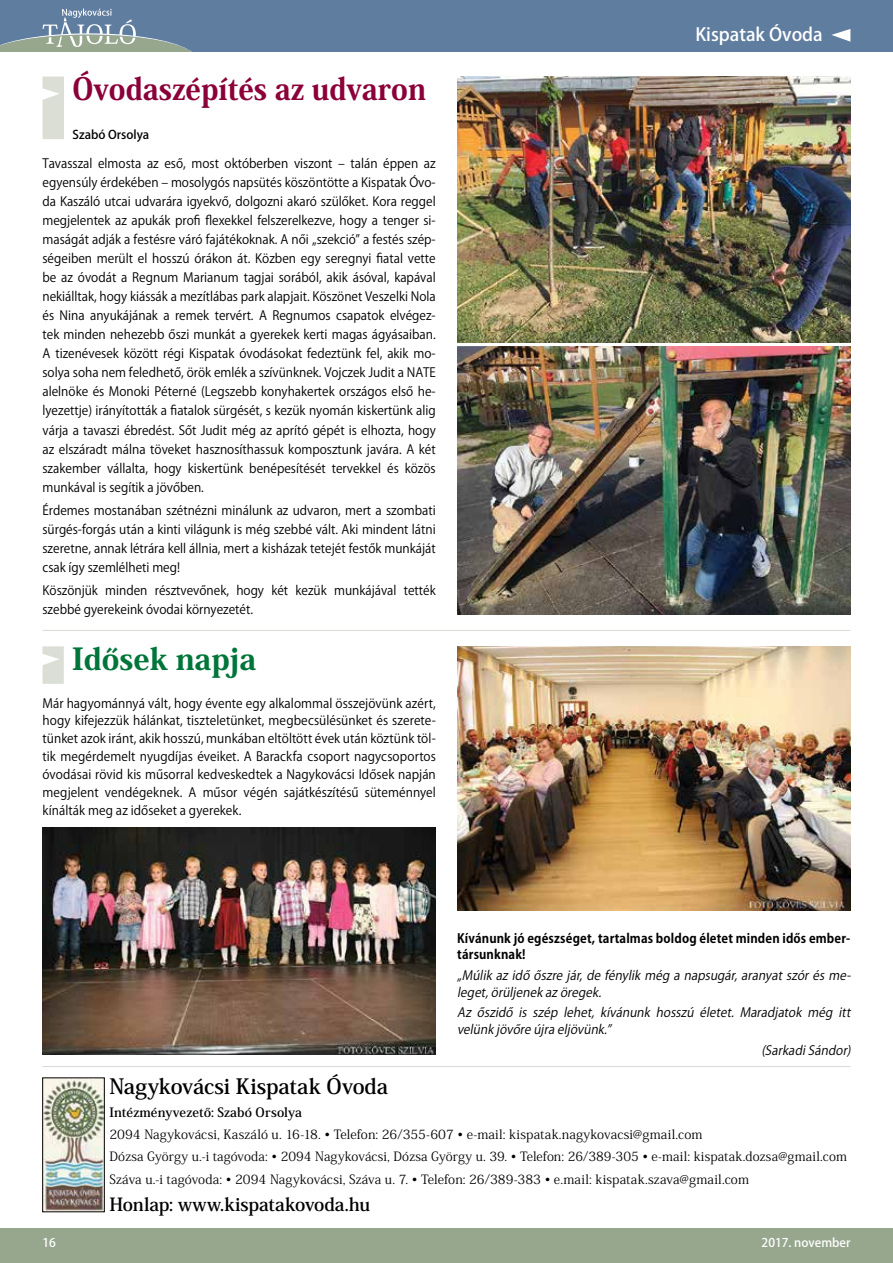
<style>
.page{position:relative;width:893px;height:1263px;background:#fff}
.page>*{position:absolute;margin:0;border:0;box-sizing:border-box;transform-origin:0 0}
.t1{font:800 30.3px "Koz Min Pr 6 N";color:#8b0039;scale:.94 1}
.t2{font:800 30px "Koz Min Pr 6 N";color:#007539}
.t3{font:700 21px "Koz Min Pr 6 N";letter-spacing:-.005em;color:#000}
.t4{font:700 18px "Koz Min Pr 6 N";letter-spacing:-.005em;color:#000}
.t5{font:500 18px "Koz Go Pr 6 N";color:#fff}
.t6{font:12.75px/19px "Koz Go Pr 6 N";color:#000;text-align:justify;scale:.95 1}
.t7{font:12.75px/22.4px "Koz Min Pr 6 N";letter-spacing:.01em;color:#000}
.t8{font:italic 12.75px/16.5px "Koz Go Pr 6 N";letter-spacing:.005em;color:#000;scale:.95 1}
.t9{font:700 12.75px/16.5px "Koz Go Pr 6 N";letter-spacing:.015em;color:#000;scale:.95 1}
.t10{font:700 12.75px "Koz Min Pr 6 N";letter-spacing:.01em;color:#000}
.t11{font:500 12px "Koz Go Pr 6 N";color:#fff}
.t12{font:500 12px "Koz Go Pr 6 N";color:#000}
</style>
<div class="page">
<div style="left:0;top:0;width:893px;height:51px;background:#5f7d9f"></div>
<svg style="left:831px;top:29px;width:19px;height:13px"></svg>
<svg style="left:0;top:9px;width:191px;height:42px"></svg>
<div style="left:0;top:1229px;width:893px;height:34px;background:#96a78e"></div>
<img style="left:45px;top:1080px;width:57px;height:130px">
<hr style="left:43px;top:1066px;width:807px;height:1px;background:#96a78e">
<svg style="left:43px;top:77px;width:21px;height:62px"></svg>
<img style="left:457px;top:77px;width:393px;height:265px">
<img style="left:457px;top:347px;width:393px;height:267px">
<svg style="left:43px;top:646px;width:21px;height:38px"></svg>
<img style="left:43px;top:828px;width:393px;height:226px">
<img style="left:457px;top:646px;width:393px;height:265px">
<hr style="left:43px;top:630px;width:807px;height:1px;background:#96a78e">
<h1 class="t1" style="left:73px;top:72px;width:377px">Óvodaszépítés az udvaron</h1>
<p class="t12" style="left:73px;top:128px;width:78px">Szabó Orsolya</p>
<p class="t6" style="left:43px;top:154px;width:415px">Tavasszal elmosta az eső, most októberben viszont – talán éppen az egyensúly érdekében – mosolygós napsütés köszöntötte a Kispatak Óvo&shy;da Kaszáló utcai udvarára igyekvő, dolgozni akaró szülőket. Kora reggel megjelentek az apukák profi flexekkel felszerelkezve, hogy a tenger si&shy;maságát adják a festésre váró fajátékoknak. A női „szekció” a festés szép&shy;ségeiben merült el hosszú órákon át. Közben egy seregnyi fiatal vette be az óvodát a Regnum Marianum tagjai sorából, akik ásóval, kapával nekiálltak, hogy kiássák a mezítlábas park alapjait. Köszönet Veszelki Nola és Nina anyukájának a remek tervért. A Regnumos csapatok elvégez&shy;tek minden nehezebb őszi munkát a gyerekek kerti magas ágyásaiban.<br>A tizenévesek között régi Kispatak óvodásokat fedeztünk fel, akik mo&shy;solya soha nem feledhető, örök emlék a szívünknek. Vojczek Judit a NATE alelnöke és Monoki Péterné (Legszebb konyhakertek országos első he&shy;lyezettje) irányították a fiatalok sürgését, s kezük nyomán kiskertünk alig várja a tavaszi ébredést. Sőt Judit még az aprító gépét is elhozta, hogy az elszáradt málna töveket hasznosíthassuk komposztunk javára. A két szakember vállalta, hogy kiskertünk benépesítését tervekkel és közös munkával is segítik a jövőben.</p>
<p class="t6" style="left:43px;top:501px;width:415px">Érdemes mostanában szétnézni minálunk az udvaron, mert a szombati sürgés-forgás után a kinti világunk is még szebbé vált. Aki mindent látni szeretne, annak létrára kell állnia, mert a kisházak tetejét festők munkáját csak így szemlélheti meg!</p>
<p class="t6" style="left:43px;top:581px;width:415px">Köszönjük minden résztvevőnek, hogy két kezük munkájával tették szebbé gyerekeink óvodai környezetét.</p>
<h2 class="t2" style="left:72px;top:642px;width:186px">Idősek napja</h2>
<p class="t6" style="left:43px;top:694px;width:416px;line-height:17.9px">Már hagyománnyá vált, hogy évente egy alkalommal összejövünk azért, hogy kifejezzük hálánkat, tiszteletünket, megbecsülésünket és szerete&shy;tünket azok iránt, akik hosszú, munkában eltöltött évek után köztünk töl&shy;tik megérdemelt nyugdíjas éveiket. A Barackfa csoport nagycsoportos óvodásai rövid kis műsorral kedveskedtek a Nagykovácsi Idősek napján megjelent vendégeknek. A műsor végén sajátkészítésű süteménnyel kínálták meg az időseket a gyerekek.</p>
<h3 class="t5" style="left:695px;top:25px;width:129px">Kispatak Óvoda</h3>
<p class="t9" style="left:457px;top:930px;width:416px">Kívánunk jó egészséget, tartalmas boldog életet minden idős ember&shy;társunknak!</p>
<p class="t8" style="left:457px;top:967px;width:420px">„Múlikazidőőszrejár,defénylikméganapsugár,aranyatszórésme&shy;leget,örüljenekazöregek.</p>
<p class="t8" style="left:457px;top:1005px;width:420px">Az őszidő is szép lehet, kívánunk hosszú életet. Maradjatok még itt velünkjövőreúj raeljövünk.”</p>
<p class="t8" style="left:761px;top:1042px;width:99px">(SarkadiSándor)</p>
<h3 class="t3" style="left:109px;top:1075px;width:280px">Nagykovácsi Kispatak Óvoda</h3>
<p class="t10" style="left:109px;top:1105px;width:194px">Intézményvezető: Szabó Orsolya</p>
<p class="t7" style="left:109px;top:1123px;width:739px">2094 Nagykovácsi, Kaszáló u. 16-18. • Telefon: 26/355-607 • e-mail: kispatak.nagykovacsi@gmail.com<br>Dózsa György u.-i tagóvoda: • 2094 Nagykovácsi, Dózsa György u. 39. • Telefon: 26/389-305 • e-mail: kispatak.dozsa@gmail.com<br>Száva u.-i tagóvoda: • 2094 Nagykovácsi, Száva u. 7. • Telefon: 26/389-383 • e.mail: kispatak.szava@gmail.com</p>
<h3 class="t4" style="left:109px;top:1194px;width:262px">Honlap: www.kispatakovoda.hu</h3>
<p class="t11" style="left:43px;top:1236px;width:15px">16</p>
<p class="t11" style="left:762px;top:1236px;width:90px">2017. november</p>
<p class="t11" style="left:43px;top:1236px;width:8px">4</p>
<p class="t11" style="left:775px;top:1236px;width:77px">2015. március</p>
</div>
